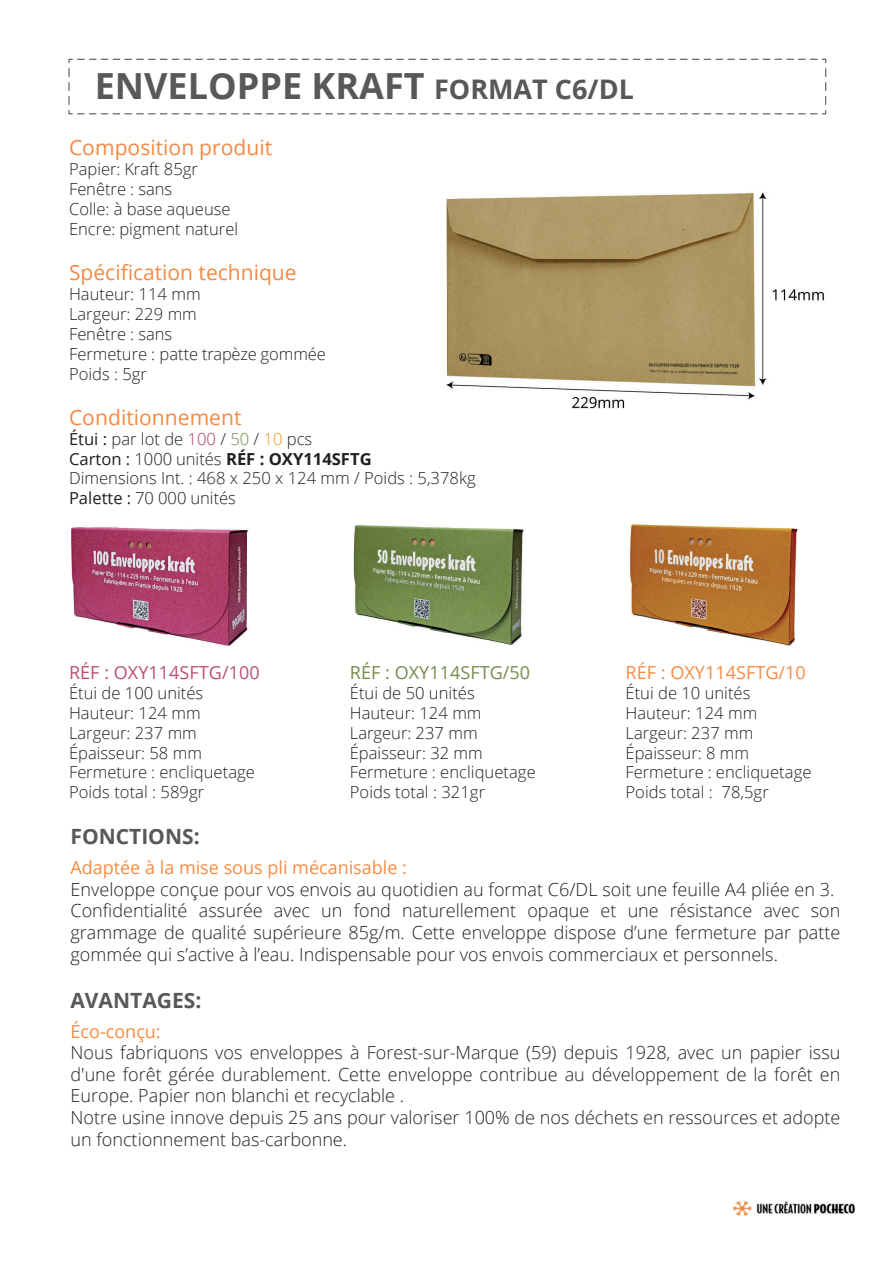
<style>
.page{position:relative;width:893px;height:1263px;background:#fff}
.page>*{position:absolute;margin:0;border:0;box-sizing:border-box;transform-origin:0 0}
.t1{font:700 36px "Open Sans";color:#57585a}
.t2{font:21px "Open Sans";color:#f48943}
.t3{font:700 21px "Open Sans";color:#57585a}
.t4{font:300 18px/21.6px "Open Sans";color:#231f20}
.t5{font:18px "Open Sans";color:#f68b44}
.t6{font:18px "Open Sans";letter-spacing:.005em;color:#bc5074}
.t7{font:18px "Open Sans";letter-spacing:.005em;color:#748c4c}
.t8{font:300 16.65px/20px "Open Sans";color:#231f20}
.t9{font:300 16.5px/19.8px "Open Sans";color:#231f20}
.s1{font-size:27px}
.s2{font-weight:400}
.s3{color:#a93c61}
.s4{color:#728d4b}
.s5{color:#f7931d}
.s6{font-weight:700}
</style>
<div class="page">
<img style="left:71px;top:192px;width:784px;height:1023px">
<svg style="left:68px;top:58px;width:759px;height:57px"></svg>
<h1 class="t1" style="left:95px;top:60px;width:541px">ENVELOPPE KRAFT <span class="s1">FORMAT C6/DL</span></h1>
<p class="t2" style="left:69px;top:133px;width:205px">Composition produit</p>
<p class="t9" style="left:69px;top:159px;width:171px">Papier: Kraft 85gr<br>Fenêtre : sans<br>Colle: à base aqueuse<br>Encre: pigment naturel</p>
<p class="t2" style="left:69px;top:258px;width:229px">Spécification technique</p>
<p class="t9" style="left:69px;top:284px;width:259px">Hauteur: 114 mm<br>Largeur: 229 mm<br>Fenêtre : sans<br>Fermeture : patte trapèze gommée<br>Poids : 5gr</p>
<p class="t2" style="left:69px;top:403px;width:174px">Conditionnement</p>
<p class="t8" style="left:69px;top:428px;width:408px"><span class="s2">Étui :</span> par lot de <span class="s3">100</span> / <span class="s4">50</span> / <span class="s5">10</span> pcs<br><span class="s2">Carton :</span> 1000 unités <span class="s6">RÉF : OXY114SFTG<br></span>Dimensions Int. : 468 x 250 x 124 mm / Poids : 5,378kg</p>
<p class="t9" style="left:69px;top:488px;width:168px"><span class="s2">Palette :</span> 70 000 unités</p>
<p class="t6" style="left:69px;top:660px;width:192px">RÉF : OXY114SFTG/100</p>
<p class="t8" style="left:69px;top:682px;width:136px">Étui de 100 unités</p>
<p class="t9" style="left:69px;top:702px;width:187px">Hauteur: 124 mm<br>Largeur: 237 mm<br>Épaisseur: 58 mm<br>Fermeture : encliquetage<br>Poids total : 589gr</p>
<p class="t7" style="left:350px;top:660px;width:182px">RÉF : OXY114SFTG/50</p>
<p class="t8" style="left:350px;top:682px;width:126px">Étui de 50 unités</p>
<p class="t9" style="left:350px;top:702px;width:187px">Hauteur: 124 mm<br>Largeur: 237 mm<br>Épaisseur: 32 mm<br>Fermeture : encliquetage<br>Poids total : 321gr</p>
<p class="t5" style="left:626px;top:660px;width:182px">RÉF : OXY114SFTG/10</p>
<p class="t8" style="left:626px;top:682px;width:126px">Étui de 10 unités</p>
<p class="t9" style="left:626px;top:702px;width:187px">Hauteur: 124 mm<br>Largeur: 237 mm<br>Épaisseur: 8 mm<br>Fermeture : encliquetage<br>Poids total : 78,5gr</p>
<p class="t3" style="left:70px;top:822px;width:131px">FONCTIONS:</p>
<p class="t5" style="left:70px;top:855px;width:338px">Adaptée à la mise sous pli mécanisable :</p>
<p class="t4" style="left:70px;top:878px;width:771px">Enveloppe conçue pour vos envois au quotidien au format C6/DL soit une feuille A4 pliée en 3.<br>Confidentialité assurée avec un fond naturellement opaque et une résistance avec son grammage de qualité supérieure 85g/m. Cette enveloppe dispose d’une fermeture par patte gommée qui s’active à l’eau. Indispensable pour vos envois commerciaux et personnels.</p>
<p class="t3" style="left:70px;top:985px;width:132px">AVANTAGES:</p>
<p class="t5" style="left:70px;top:1019px;width:92px">Éco-conçu:</p>
<p class="t4" style="left:70px;top:1041px;width:771px">Nous fabriquons vos enveloppes à Forest-sur-Marque (59) depuis 1928, avec un papier issu d'une forêt gérée durablement. Cette enveloppe contribue au développement de la forêt en Europe. Papier non blanchi et recyclable .<br>Notre usine innove depuis 25 ans pour valoriser 100% de nos déchets en ressources et adopte un fonctionnement bas-carbonne.</p>
</div>
